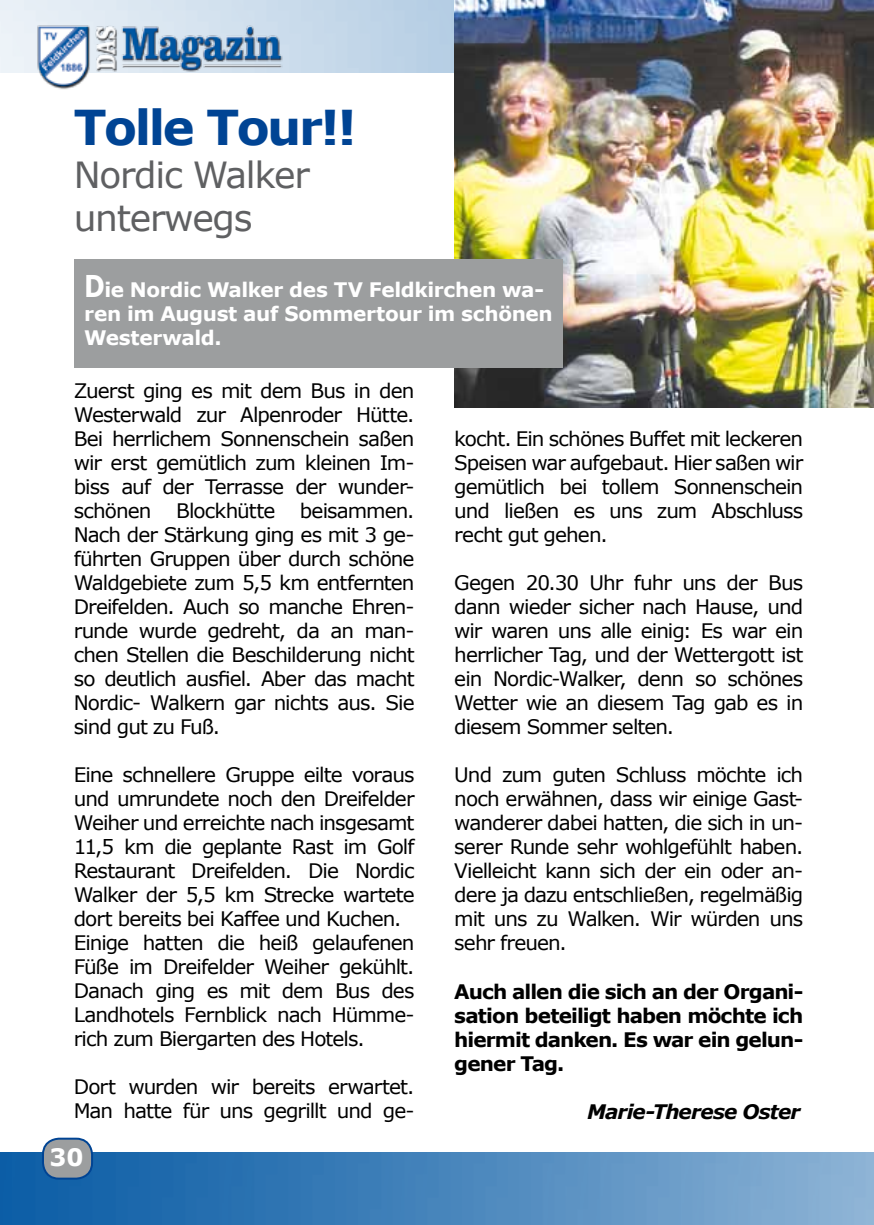
<style>
.page{position:relative;width:874px;height:1225px;background:#fff}
.page>*{position:absolute;margin:0;border:0;box-sizing:border-box;transform-origin:0 0}
.t1{font:700 48px "Verdana";letter-spacing:-.05em;color:#004494}
.t2{font:36px/43.2px "Verdana";letter-spacing:-.035em;color:#5f6062}
.t3{font:700 24px "Verdana";color:#fff}
.t4{font:20px/24px "Verdana";letter-spacing:-.045em;color:#000;text-align:justify}
.t5{font:700 20px/24px "Verdana";letter-spacing:-.045em;color:#000;text-align:justify}
.t6{font:700 20px/24px "Verdana";letter-spacing:-.02em;color:#fff}
.t7{font:italic 700 20px "Verdana";letter-spacing:-.04em;color:#000}
.s1{font-size:30px}
</style>
<div class="page">
<img style="left:0;top:0;width:301px;height:90px">
<img style="left:0;top:1153px;width:873px;height:72px">
<div style="left:43px;top:1138px;width:49px;height:40px;background:#9c9e9f;border-radius:16px"></div>
<div style="left:42px;top:1137px;width:51px;height:42px;border:2px solid #004494;border-radius:16px"></div>
<img style="left:454px;top:0;width:419px;height:407px">
<div style="left:74px;top:259px;width:488px;height:108px;background:#9c9e9f"></div>
<h1 class="t1" style="left:74px;top:93px;width:284px">Tolle Tour!!</h1>
<h2 class="t2" style="left:74px;top:153px;width:237px">Nordic Walker unterwegs</h2>
<p class="t6" style="left:84px;top:277px;width:470px"><span class="s1">D</span>ie Nordic Walker des TV Feldkirchen wa&shy;ren im August auf Sommertour im schönen<br>Westerwald.</p>
<p class="t4" style="left:74px;top:378px;width:342px">Zuerst ging es mit dem Bus in den Westerwald zur Alpenroder Hütte.<br>Bei herrlichem Sonnenschein saßen wir erst gemütlich zum kleinen Im&shy;biss auf der Terrasse der wunder&shy;schönen Blockhütte beisammen.<br>Nach der Stärkung ging es mit 3 ge&shy;führten Gruppen über durch schöne Waldgebiete zum 5,5 km entfernten Dreifelden. Auch so manche Ehren&shy;runde wurde gedreht, da an man&shy;chen Stellen die Beschilderung nicht so deutlich ausfiel. Aber das macht Nordic- Walkern gar nichts aus. Sie sind gut zu Fuß.</p>
<p class="t4" style="left:74px;top:762px;width:342px;text-align:left">Eine schnellere Gruppe eilte voraus und umrundete noch den Dreifelder Weiher und erreichte nach insgesamt 11,5 km die geplante Rast im Golf Restaurant Dreifelden. Die Nordic Walker der 5,5 km Strecke wartete dort bereits bei Kaffee und Kuchen.<br>Einige hatten die heiß gelaufenen Füße im Dreifelder Weiher gekühlt.<br>Danach ging es mit dem Bus des Landhotels Fernblick nach Hümme&shy;rich zum Biergarten des Hotels.</p>
<p class="t4" style="left:74px;top:1074px;width:342px">Dort wurden wir bereits erwartet.<br>Man hatte für uns gegrillt und ge-</p>
<p class="t3" style="left:51px;top:1139px;width:36px">24</p>
<p class="t3" style="left:50px;top:1140px;width:35px">30</p>
<p class="t4" style="left:454px;top:427px;width:350px">kocht. Ein schönes Buffet mit leckeren Speisen war aufgebaut. Hier saßen wir gemütlich bei tollem Sonnenschein und ließen es uns zum Abschluss recht gut gehen.</p>
<p class="t4" style="left:454px;top:571px;width:350px">Gegen 20.30 Uhr fuhr uns der Bus dann wieder sicher nach Hause, und wir waren uns alle einig: Es war ein herrlicher Tag, und der Wettergott ist ein Nordic-Walker, denn so schönes Wetter wie an diesem Tag gab es in diesem Sommer selten.</p>
<p class="t4" style="left:454px;top:763px;width:350px">Und zum guten Schluss möchte ich noch erwähnen, dass wir einige Gast&shy;wanderer dabei hatten, die sich in un&shy;serer Runde sehr wohlgefühlt haben.<br>Vielleicht kann sich der ein oder an&shy;dere ja dazu entschließen, regelmäßig mit uns zu Walken. Wir würden uns sehr freuen.</p>
<p class="t5" style="left:454px;top:978px;width:350px">Auch allen die sich an der Organi&shy;sation beteiligt haben möchte ich hiermit danken. Es war ein gelun&shy;gener Tag.</p>
<p class="t7" style="left:587px;top:1097px;width:215px">Marie-Therese Oster</p>
</div>
